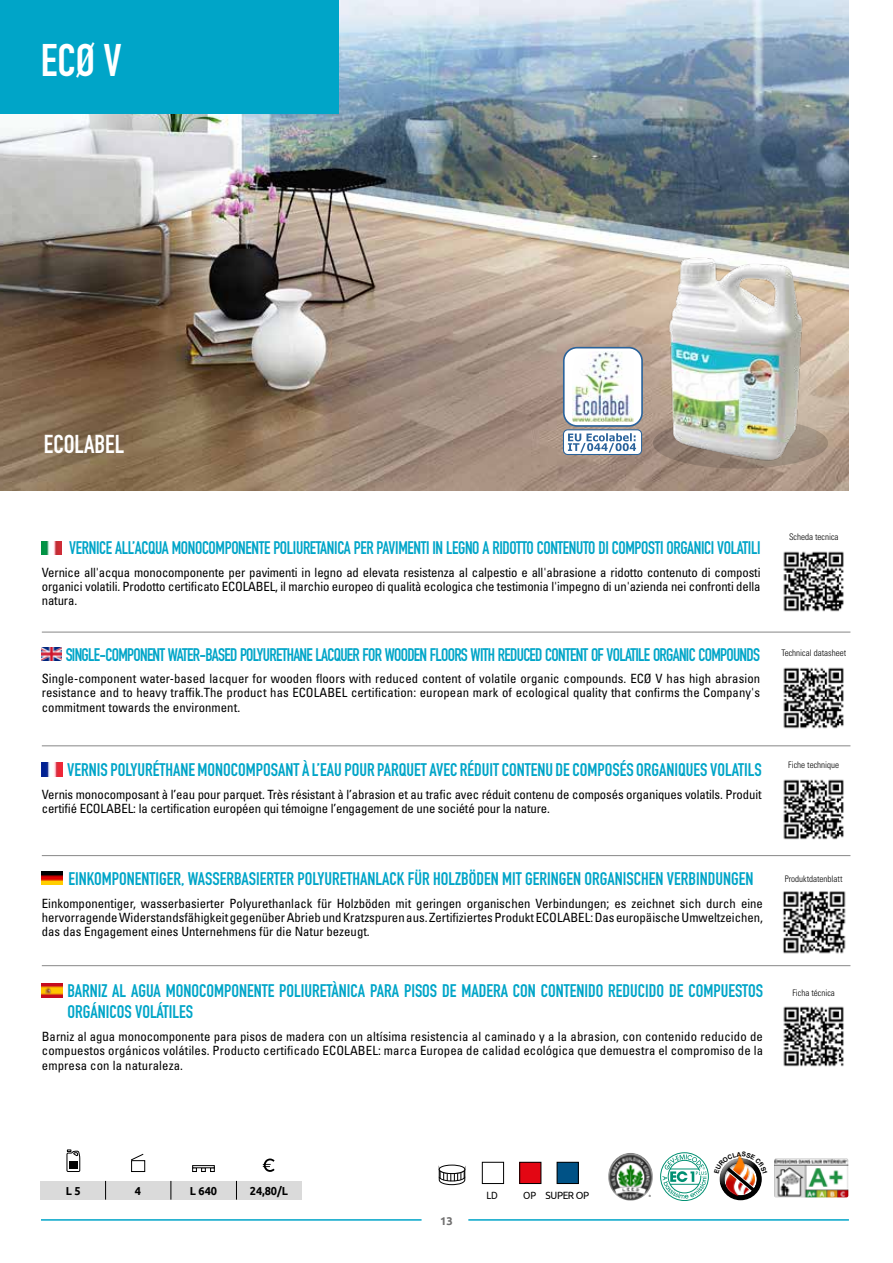
<style>
.page{position:relative;width:893px;height:1263px;background:#fff}
.page>*{position:absolute;margin:0;border:0;box-sizing:border-box;transform-origin:0 0}
.t1{font:700 45px "DIN Condensed";color:#fff}
.t2{font:700 25.5px "DIN Condensed";color:#fff}
.t3{font:700 18px/21px "DIN Condensed";color:#00a5c8}
.t4{font:700 18px "DIN Condensed";letter-spacing:-.02em;color:#00a5c8;scale:.95 1}
.t5{font:700 18px "DIN Condensed";letter-spacing:-.04em;color:#00a5c8;scale:.95 1}
.t6{font:condensed 12.75px/14.2px "Univers";letter-spacing:-.01em;color:#000;text-align:justify}
.t7{font:700 11.55px "Ubuntu";letter-spacing:-.01em;color:#000;scale:.95 1}
.t8{font:700 11.25px "Ubuntu";color:#706f6f}
.t9{font:10.5px "Ubuntu";letter-spacing:-.04em;color:#000;scale:.9 1}
.t10{font:300 condensed 9px "Univers";color:#000}
</style>
<div class="page">
<hr style="left:41px;top:1219px;width:381px;height:2px;background:#00a5c8">
<hr style="left:468px;top:1219px;width:381px;height:2px;background:#00a5c8">
<img style="left:0;top:0;width:849px;height:491px">
<div style="left:0;top:0;width:338px;height:114px;background:#00a5c8"></div>
<div style="left:563px;top:430px;width:79px;height:24px;background:#fff;border-radius:4px"></div>
<div style="left:563px;top:429px;width:79px;height:26px;border:1px solid #2a639b;border-radius:4px"></div>
<div style="left:564px;top:348px;width:78px;height:78px;background:#fff;border-radius:13px"></div>
<div style="left:563px;top:347px;width:80px;height:80px;border:2px solid #2a639b;border-radius:13px"></div>
<img style="left:572px;top:351px;width:62px;height:71px">
<svg style="left:568px;top:433px;width:68px;height:20px"></svg>
<img style="left:42px;top:763px;width:20px;height:13px">
<img style="left:42px;top:541px;width:20px;height:13px">
<img style="left:42px;top:871px;width:20px;height:14px">
<img style="left:42px;top:984px;width:20px;height:13px">
<img style="left:42px;top:647px;width:19px;height:13px">
<img style="left:783px;top:551px;width:61px;height:61px">
<img style="left:783px;top:779px;width:61px;height:61px">
<img style="left:783px;top:667px;width:61px;height:62px">
<img style="left:783px;top:891px;width:63px;height:63px">
<img style="left:783px;top:1006px;width:61px;height:61px">
<hr style="left:42px;top:632px;width:808px;height:1px;background:#878787">
<hr style="left:42px;top:745px;width:808px;height:1px;background:#878787">
<hr style="left:42px;top:855px;width:808px;height:1px;background:#878787">
<hr style="left:42px;top:965px;width:808px;height:1px;background:#878787">
<img style="left:774px;top:1158px;width:74px;height:39px">
<img style="left:608px;top:1153px;width:45px;height:48px">
<div style="left:482px;top:1162px;width:22px;height:22px;border:1px solid #000"></div>
<div style="left:520px;top:1162px;width:21px;height:21px;background:#e30613"></div>
<div style="left:520px;top:1162px;width:21px;height:22px;border:1px solid #000"></div>
<div style="left:557px;top:1162px;width:21px;height:21px;background:#005286"></div>
<div style="left:557px;top:1162px;width:21px;height:22px;border:1px solid #000"></div>
<svg style="left:439px;top:1164px;width:26px;height:21px"></svg>
<div style="left:131px;top:1160px;width:14px;height:12px;border:1px solid #000"></div>
<svg style="left:131px;top:1153px;width:13px;height:8px"></svg>
<svg style="left:192px;top:1168px;width:23px;height:4px"></svg>
<div style="left:192px;top:1165px;width:23px;height:3px;border:1px solid #000"></div>
<div style="left:41px;top:1181px;width:261px;height:18px;background:#dadada"></div>
<svg style="left:263px;top:1158px;width:12px;height:14px"></svg>
<svg style="left:105px;top:1181px;width:1px;height:18px"></svg>
<svg style="left:171px;top:1181px;width:1px;height:18px"></svg>
<svg style="left:236px;top:1181px;width:1px;height:18px"></svg>
<svg style="left:66px;top:1149px;width:15px;height:23px"></svg>
<div style="left:69px;top:1161px;width:8px;height:7px;background:#000"></div>
<svg style="left:653px;top:418px;width:175px;height:51px"></svg>
<img style="left:647px;top:235px;width:158px;height:230px">
<svg style="left:660px;top:1152px;width:102px;height:49px"></svg>
<h1 class="t1" style="left:41px;top:30px;width:82px">ECØ V</h1>
<h2 class="t2" style="left:44px;top:427px;width:82px">ECOLABEL</h2>
<h3 class="t4" style="left:69px;top:536px;width:729px">VERNICE ALL’ACQUA MONOCOMPONENTE POLIURETANICA PER PAVIMENTI IN LEGNO A RIDOTTO CONTENUTO DI COMPOSTI ORGANICI VOLATILI</h3>
<p class="t6" style="left:42px;top:565px;width:720px">Vernice all'acqua monocomponente per pavimenti in legno ad elevata resistenza al calpestio e all'abrasione a ridotto contenuto di composti organici volatili. Prodotto certificato ECOLABEL, il marchio europeo di qualità ecologica che testimonia l'impegno di un'azienda nei confronti della natura.</p>
<h3 class="t5" style="left:66px;top:642px;width:732px">SINGLE-COMPONENT WATER-BASED POLYURETHANE LACQUER FOR WOODEN FLOORS WITH REDUCED CONTENT OF VOLATILE ORGANIC COMPOUNDS</h3>
<p class="t6" style="left:42px;top:671px;width:720px">Single-component water-based lacquer for wooden floors with reduced content of volatile organic compounds. ECØ V has high abrasion resistance and to heavy traffik.The product has ECOLABEL certification: european mark of ecological quality that confirms the Company's commitment towards the environment.</p>
<h3 class="t3" style="left:67px;top:759px;width:696px">VERNIS POLYURÉTHANE MONOCOMPOSANT À L’EAU POUR PARQUET AVEC RÉDUIT CONTENU DE COMPOSÉS ORGANIQUES VOLATILS</h3>
<p class="t6" style="left:42px;top:787px;width:721px">Vernis monocomposant à l’eau pour parquet. Très résistant à l’abrasion et au trafic avec réduit contenu de composés organiques volatils. Produit certifié ECOLABEL: la certification européen qui témoigne l’engagement de une société pour la nature.</p>
<p class="t10" style="left:789px;top:532px;width:51px">Scheda tecnica</p>
<p class="t10" style="left:781px;top:647px;width:66px">Technical datasheet</p>
<p class="t10" style="left:788px;top:759px;width:52px">Fiche technique</p>
<h3 class="t3" style="left:68px;top:868px;width:687px">EINKOMPONENTIGER, WASSERBASIERTER POLYURETHANLACK FÜR HOLZBÖDEN MIT GERINGEN ORGANISCHEN VERBINDUNGEN</h3>
<p class="t6" style="left:42px;top:896px;width:723px">Einkomponentiger, wasserbasierter Polyurethanlack für Holzböden mit geringen organischen Verbindungen; es zeichnet sich durch eine hervorragende Widerstandsfähigkeit gegenüber Abrieb und Kratzspuren aus. Zertifiziertes Produkt ECOLABEL: Das europäische Umweltzeichen, das das Engagement eines Unternehmens für die Natur bezeugt.</p>
<h3 class="t3" style="left:67px;top:980px;width:697px">BARNIZ AL AGUA MONOCOMPONENTE POLIURETÀNICA PARA PISOS DE MADERA CON CONTENIDO REDUCIDO DE COMPUESTOS<br>ORGÁNICOS VOLÁTILES</h3>
<p class="t6" style="left:42px;top:1029px;width:723px">Barniz al agua monocomponente para pisos de madera con un altísima resistencia al caminado y a la abrasion, con contenido reducido de compuestos orgánicos volátiles. Producto certificado ECOLABEL: marca Europea de calidad ecológica que demuestra el compromiso de la empresa con la naturaleza.</p>
<p class="t10" style="left:785px;top:873px;width:59px">Produktdatenblatt</p>
<p class="t10" style="left:792px;top:988px;width:44px">Ficha técnica</p>
<p class="t7" style="left:66px;top:1183px;width:17px">L 5</p>
<p class="t7" style="left:135px;top:1183px;width:8px">4</p>
<p class="t7" style="left:190px;top:1183px;width:30px">L 640</p>
<p class="t7" style="left:250px;top:1183px;width:41px">24,80/L</p>
<p class="t8" style="left:440px;top:1214px;width:14px">13</p>
<p class="t9" style="left:486px;top:1188px;width:14px">LD</p>
<p class="t9" style="left:523px;top:1188px;width:75px">OP SUPER OP</p>
</div>
